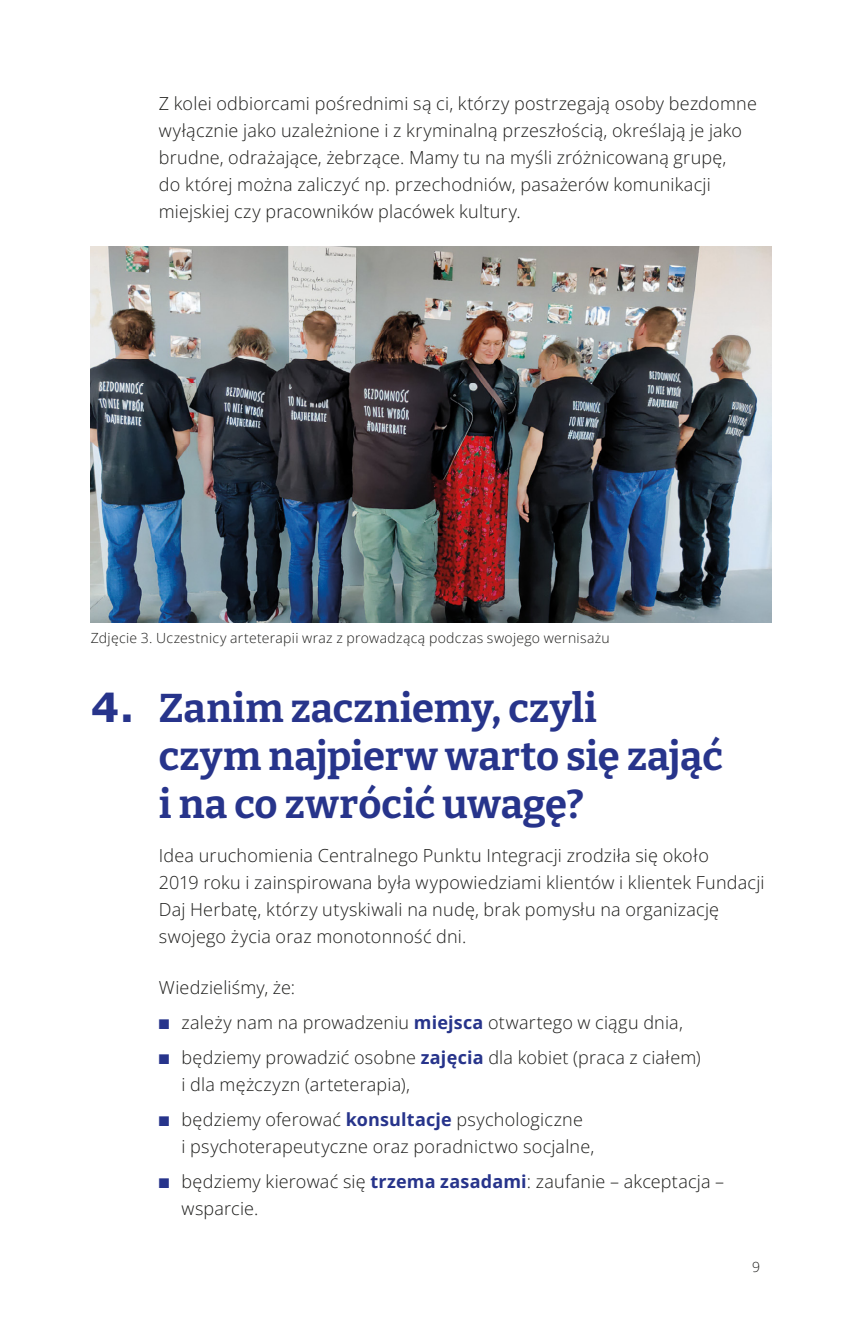
<style>
.page{position:relative;width:851px;height:1321px;background:#fff}
.page>*{position:absolute;margin:0;border:0;box-sizing:border-box;transform-origin:0 0}
.Nagłowek_I_rzedu{font:700 40px/48px "Bitter";letter-spacing:-.005em;color:#27348b}
.Tekst{font:300 18px/27px "Open Sans";letter-spacing:.01em;color:#1d1d1b}
.Punktory{font:300 18px/27px "Open Sans";letter-spacing:.01em;color:#1d1d1b}
.t1{font:300 14px "Open Sans";letter-spacing:.025em;color:#1d1d1b}
.s1{font-family:"Verdana"}
.s2{color:#27348b}
.s3{font-weight:700;color:#27348b}
</style>
<div class="page">
<img style="left:91px;top:246px;width:680px;height:376px">
<p class="Tekst" style="left:159px;top:89px;width:599px">Z kolei odbiorcami pośrednimi są ci, którzy postrzegają osoby bezdomne wyłącznie jako uzależnione i z kryminalną przeszłością, określają je jako brudne, odrażające, żebrzące. Mamy tu na myśli zróżnicowaną grupę,<br>do której można zaliczyć np. przechodniów, pasażerów komunikacji miejskiej czy pracowników placówek kultury.</p>
<p class="t1" style="left:91px;top:628px;width:520px">Zdjęcie 3. Uczestnicy arteterapii wraz z prowadzącą podczas swojego wernisażu</p>
<h1 class="Nagłowek_I_rzedu" style="left:159px;top:683px;width:565px;text-indent:-68px"><span class="s1">4.</span> Zanim zaczniemy, czyli<br>czym najpierw warto się zająć i na co zwrócić uwagę?</h1>
<p class="Tekst" style="left:159px;top:841px;width:607px">Idea uruchomienia Centralnego Punktu Integracji zrodziła się około<br>2019 roku i zainspirowana była wypowiedziami klientów i klientek Fundacji Daj Herbatę, którzy utyskiwali na nudę, brak pomysłu na organizację swojego życia oraz monotonność dni.</p>
<p class="Tekst" style="left:159px;top:973px;width:138px">Wiedzieliśmy, że:</p>
<p class="Punktory" style="left:159px;top:1008px;width:525px"><span class="s2">■</span> zależy nam na prowadzeniu <span class="s3">miejsca</span> otwartego w ciągu dnia,</p>
<p class="Punktory" style="left:181px;top:1043px;width:520px;text-indent:-23px"><span class="s2">■</span> będziemy prowadzić osobne <span class="s3">zajęcia</span> dla kobiet (praca z ciałem) i dla mężczyzn (arteterapia),</p>
<p class="Punktory" style="left:181px;top:1105px;width:414px;text-indent:-23px"><span class="s2">■</span> będziemy oferować <span class="s3">konsultacje</span> psychologiczne<br>i psychoterapeutyczne oraz poradnictwo socjalne,</p>
<p class="Punktory" style="left:181px;top:1167px;width:544px;text-indent:-23px"><span class="s2">■</span> będziemy kierować się <span class="s3">trzema zasadami</span>: zaufanie – akceptacja – wsparcie.</p>
<p class="t1" style="left:752px;top:1257px;width:9px">9</p>
</div>
